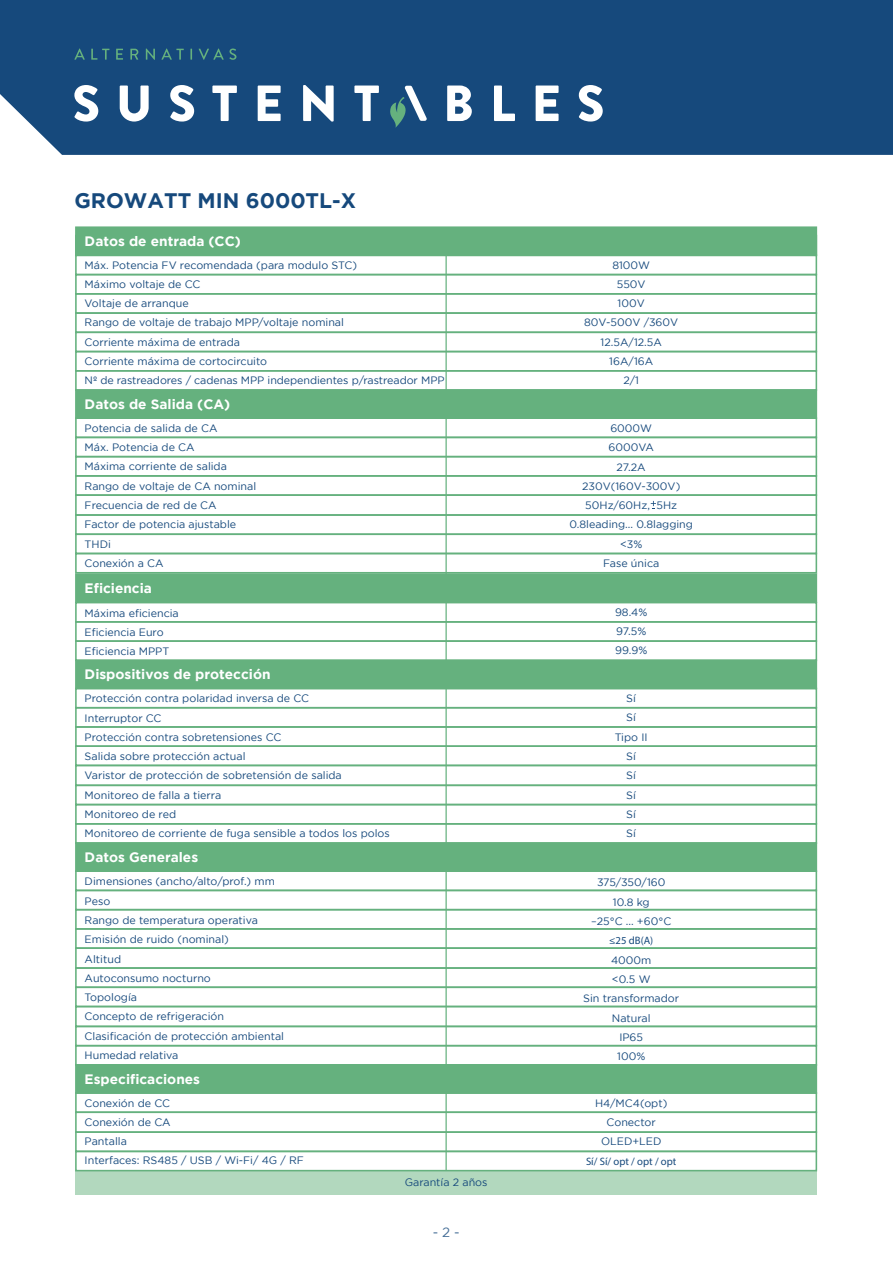
<style>
.page{position:relative;width:893px;height:1263px;background:#fff}
.page>*{position:absolute;margin:0;border:0;box-sizing:border-box;transform-origin:0 0}
.t1{font:700 21px "Gotham";color:#16497c}
.t2{font:700 13.65px "Gotham";color:#fff}
.t3{font:13.5px "Gotham";color:#16497c}
.t4{font:10.65px/19.4px "Gotham";color:#16497c;text-align:center}
.t5{font:10.65px "Myriad Pro";color:#16497c}
</style>
<div class="page">
<div style="left:75px;top:255px;width:742px;height:20px;border:2px solid #65b17e"></div>
<div style="left:75px;top:293px;width:742px;height:21px;border:2px solid #65b17e"></div>
<div style="left:75px;top:312px;width:742px;height:21px;border:2px solid #65b17e"></div>
<div style="left:75px;top:331px;width:742px;height:21px;border:2px solid #65b17e"></div>
<div style="left:75px;top:351px;width:742px;height:21px;border:2px solid #65b17e"></div>
<div style="left:75px;top:514px;width:742px;height:21px;border:2px solid #65b17e"></div>
<div style="left:75px;top:533px;width:742px;height:21px;border:2px solid #65b17e"></div>
<div style="left:75px;top:553px;width:742px;height:20px;border:2px solid #65b17e"></div>
<div style="left:75px;top:417px;width:742px;height:21px;border:2px solid #65b17e"></div>
<div style="left:75px;top:437px;width:742px;height:20px;border:2px solid #65b17e"></div>
<div style="left:75px;top:456px;width:742px;height:21px;border:2px solid #65b17e"></div>
<hr style="left:445px;top:236px;width:2px;height:934px;background:#65b17e">
<div style="left:75px;top:370px;width:742px;height:21px;border:2px solid #65b17e"></div>
<div style="left:75px;top:475px;width:742px;height:21px;border:2px solid #65b17e"></div>
<div style="left:75px;top:784px;width:742px;height:21px;border:2px solid #65b17e"></div>
<div style="left:75px;top:804px;width:742px;height:21px;border:2px solid #65b17e"></div>
<div style="left:75px;top:823px;width:742px;height:21px;border:2px solid #65b17e"></div>
<div style="left:75px;top:707px;width:742px;height:21px;border:2px solid #65b17e"></div>
<div style="left:75px;top:726px;width:742px;height:21px;border:2px solid #65b17e"></div>
<div style="left:75px;top:745px;width:742px;height:21px;border:2px solid #65b17e"></div>
<div style="left:75px;top:967px;width:742px;height:21px;border:2px solid #65b17e"></div>
<div style="left:75px;top:986px;width:742px;height:21px;border:2px solid #65b17e"></div>
<div style="left:75px;top:1006px;width:742px;height:21px;border:2px solid #65b17e"></div>
<div style="left:75px;top:1026px;width:742px;height:20px;border:2px solid #65b17e"></div>
<div style="left:75px;top:1045px;width:742px;height:21px;border:2px solid #65b17e"></div>
<div style="left:75px;top:890px;width:742px;height:20px;border:2px solid #65b17e"></div>
<div style="left:75px;top:909px;width:742px;height:21px;border:2px solid #65b17e"></div>
<div style="left:75px;top:928px;width:742px;height:21px;border:2px solid #65b17e"></div>
<div style="left:75px;top:226px;width:742px;height:30px;background:#65b17e;border:2px solid #65b17e"></div>
<div style="left:75px;top:573px;width:742px;height:30px;background:#65b17e;border:2px solid #65b17e"></div>
<div style="left:75px;top:602px;width:742px;height:21px;border:2px solid #65b17e"></div>
<div style="left:75px;top:621px;width:742px;height:21px;border:2px solid #65b17e"></div>
<div style="left:75px;top:640px;width:742px;height:21px;border:2px solid #65b17e"></div>
<div style="left:75px;top:389px;width:742px;height:30px;background:#65b17e"></div>
<div style="left:75px;top:659px;width:742px;height:30px;background:#65b17e;border:2px solid #65b17e"></div>
<div style="left:75px;top:842px;width:742px;height:30px;background:#65b17e;border:2px solid #65b17e"></div>
<div style="left:75px;top:1064px;width:742px;height:30px;background:#65b17e"></div>
<div style="left:75px;top:1131px;width:742px;height:21px;border:2px solid #65b17e"></div>
<div style="left:75px;top:1150px;width:742px;height:21px;border:2px solid #65b17e"></div>
<div style="left:75px;top:1092px;width:742px;height:21px;border:2px solid #65b17e"></div>
<svg style="left:651px;top:501px;width:5px;height:8px"></svg>
<div style="left:0;top:0;width:893px;height:155px;background:#16497c"></div>
<svg style="left:74px;top:85px;width:24px;height:37px"></svg>
<svg style="left:120px;top:86px;width:29px;height:36px"></svg>
<svg style="left:170px;top:85px;width:24px;height:37px"></svg>
<svg style="left:212px;top:86px;width:25px;height:35px"></svg>
<svg style="left:258px;top:86px;width:23px;height:35px"></svg>
<svg style="left:303px;top:85px;width:31px;height:37px"></svg>
<svg style="left:354px;top:86px;width:25px;height:35px"></svg>
<svg style="left:447px;top:86px;width:25px;height:35px"></svg>
<svg style="left:494px;top:86px;width:21px;height:35px"></svg>
<svg style="left:536px;top:86px;width:23px;height:35px"></svg>
<svg style="left:579px;top:85px;width:24px;height:37px"></svg>
<svg style="left:390px;top:86px;width:37px;height:42px;background:#4a7892"></svg>
<svg style="left:74px;top:49px;width:11px;height:11px"></svg>
<svg style="left:91px;top:49px;width:18px;height:11px"></svg>
<svg style="left:116px;top:49px;width:7px;height:11px"></svg>
<svg style="left:130px;top:49px;width:8px;height:11px"></svg>
<svg style="left:146px;top:49px;width:9px;height:11px"></svg>
<svg style="left:161px;top:49px;width:23px;height:11px"></svg>
<svg style="left:190px;top:49px;width:2px;height:11px"></svg>
<svg style="left:199px;top:49px;width:37px;height:11px"></svg>
<div style="left:75px;top:1170px;width:742px;height:25px;background:#b2d8be"></div>
<h1 class="t1" style="left:74px;top:188px;width:283px">GROWATT MIN 6000TL-X</h1>
<p class="t2" style="left:85px;top:233px;width:158px">Datos de entrada (CC)</p>
<p class="t4" style="left:85px;top:255px;width:361px;text-align:left">Máx. Potencia FV recomendada (para modulo STC)<br>Máximo voltaje de CC<br>Voltaje de arranque<br>Rango de voltaje de trabajo MPP/voltaje nominal<br>Corriente máxima de entrada<br>Corriente máxima de cortocircuito<br>Nº de rastreadores / cadenas MPP independientes p/rastreador MPP</p>
<p class="t4" style="left:85px;top:418px;width:173px;text-align:left">Potencia de salida de CA<br>Máx. Potencia de CA<br>Máxima corriente de salida<br>Rango de voltaje de CA nominal<br>Frecuencia de red de CA<br>Factor de potencia ajustable<br>THDi<br>Conexión a CA</p>
<p class="t2" style="left:85px;top:396px;width:147px">Datos de Salida (CA)</p>
<p class="t2" style="left:85px;top:580px;width:69px">Eficiencia</p>
<p class="t4" style="left:85px;top:603px;width:96px;text-align:left">Máxima eficiencia<br>Eficiencia Euro<br>Eficiencia MPPT</p>
<p class="t2" style="left:85px;top:666px;width:187px">Dispositivos de protección</p>
<p class="t4" style="left:85px;top:689px;width:307px;text-align:left">Protección contra polaridad inversa de CC<br>Interruptor CC<br>Protección contra sobretensiones CC<br>Salida sobre protección actual<br>Varistor de protección de sobretensión de salida Monitoreo de falla a tierra<br>Monitoreo de red<br>Monitoreo de corriente de fuga sensible a todos los polos</p>
<p class="t4" style="left:85px;top:872px;width:201px;text-align:left">Dimensiones (ancho/alto/prof.) mm<br>Peso<br>Rango de temperatura operativa<br>Emisión de ruido (nominal)<br>Altitud<br>Autoconsumo nocturno<br>Topología<br>Concepto de refrigeración<br>Clasificación de protección ambiental<br>Humedad relativa</p>
<p class="t4" style="left:85px;top:1093px;width:221px;text-align:left">Conexión de CC<br>Conexión de CA<br>Pantalla<br>Interfaces: RS485 / USB / Wi-Fi/ 4G / RF</p>
<p class="t2" style="left:85px;top:849px;width:115px">Datos Generales</p>
<p class="t2" style="left:85px;top:1071px;width:117px">Especificaciones</p>
<p class="t4" style="left:405px;top:1173px;width:84px">Garantía 2 años</p>
<p class="t3" style="left:432px;top:1225px;width:29px">- 2 -</p>
<p class="t4" style="left:584px;top:255px;width:96px">8100W<br>550V<br>100V<br>80V-500V /360V<br>12.5A/12.5A<br>16A/16A<br>2/1</p>
<p class="t4" style="left:569px;top:418px;width:125px">6000W<br>6000VA<br>27.2A<br>230V(160V-300V)<br>50Hz/60Hz, 5Hz<br>0.8leading... 0.8lagging &lt;3%<br>Fase única</p>
<p class="t4" style="left:615px;top:602px;width:34px;text-align:justify">98.4% 97.5% 99.9%</p>
<p class="t4" style="left:615px;top:688px;width:34px">Sí<br>Sí<br>Tipo II<br>Sí<br>Sí<br>Sí<br>Sí<br>Sí</p>
<p class="t4" style="left:591px;top:873px;width:82px">375/350/160<br>10.8 kg<br>–25°C ... +60°C</p>
<p class="t5" style="left:609px;top:934px;width:45px">≤25 dB(A)</p>
<p class="t4" style="left:583px;top:950px;width:97px">4000m<br>&lt;0.5 W<br>Sin transformador<br>Natural<br>IP65<br>100%</p>
<p class="t4" style="left:595px;top:1093px;width:74px">H4/MC4(opt)<br>Conector<br>OLED+LED</p>
<p class="t5" style="left:586px;top:1154px;width:92px">Sí/ Sí/ opt / opt / opt</p>
</div>
